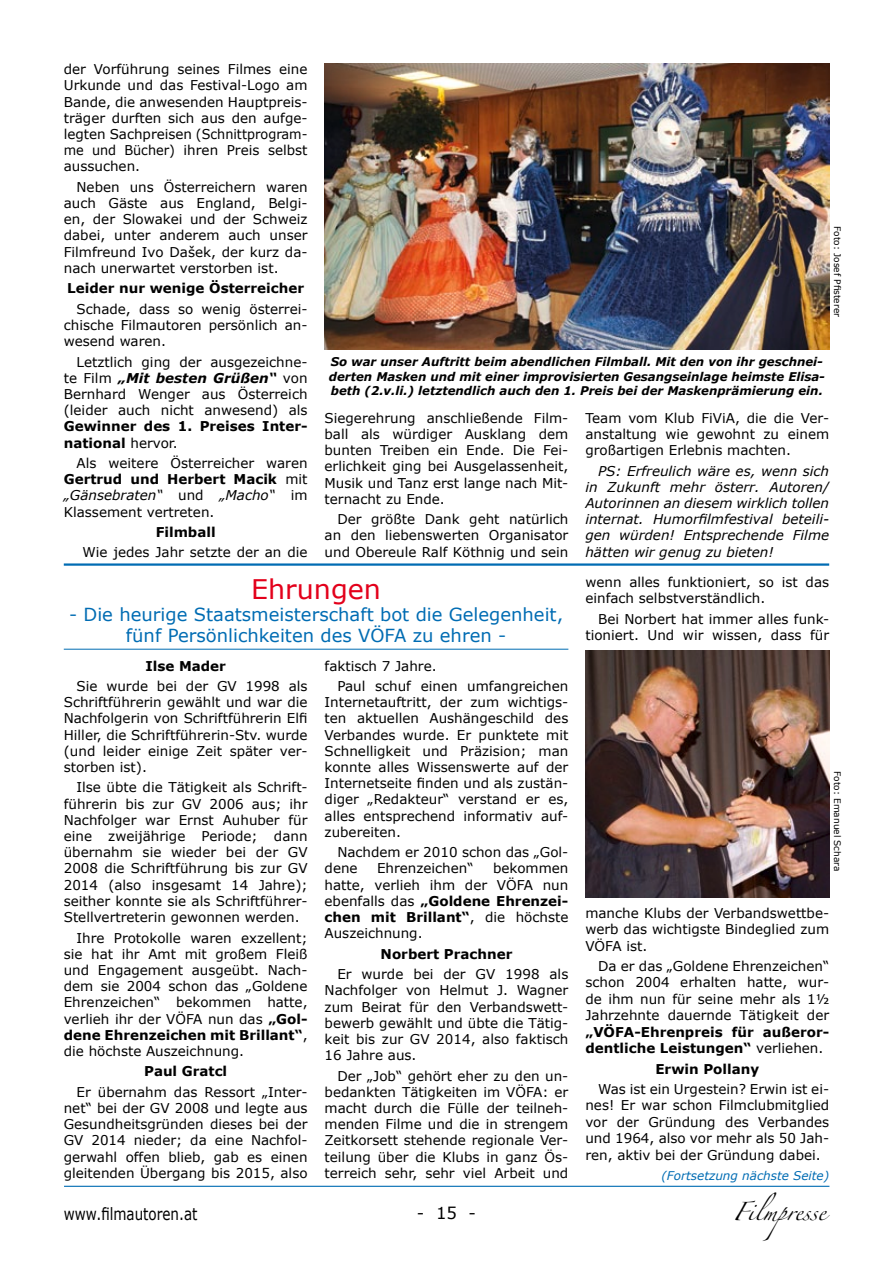
<style>
.page{position:relative;width:893px;height:1263px;background:#fff}
.page>*{position:absolute;margin:0;border:0;box-sizing:border-box;transform-origin:0 0}
.t1{font:27px "Verdana";color:#e3001b}
.t2{font:18px/21.6px "Verdana";color:#006cb3;text-align:center}
.t3{font:16.8px "Verdana";color:#000;scale:.8 1}
.t4{font:16.5px "Zapfino";color:#000}
.t5{font:16.5px "Verdana";color:#000}
.t6{font:13.5px/16.2px "Verdana";color:#000;text-align:justify}
.t7{font:700 13.5px/16.2px "Verdana";color:#000}
.t8{font:italic 13.5px/16.2px "Verdana";color:#000;text-align:justify}
.t9{font:italic 700 12px/14.4px "Verdana";color:#000}
.t10{font:italic 12px "Verdana";color:#006cb3}
.t11{font:9px "Verdana";color:#000}
.s1{font-weight:700;font-style:italic}
.s2{font-weight:400}
.s3{font-weight:700}
.s4{font-style:italic}
</style>
<div class="page">
<hr style="left:64px;top:1186px;width:765px;height:1px;background:#006cb3">
<img style="left:325px;top:64px;width:504px;height:286px">
<hr style="left:64px;top:563px;width:765px;height:3px;background:#006cb3">
<hr style="left:64px;top:649px;width:504px;height:1px;background:#006cb3">
<img style="left:585px;top:651px;width:244px;height:246px">
<p class="t6" style="left:64px;top:61px;width:245px">der Vorführung seines Filmes eine Urkunde und das Festival-Logo am Bande, die anwesenden Hauptpreis&shy;träger durften sich aus den aufge&shy;legten Sachpreisen (Schnittprogram&shy;me und Bücher) ihren Preis selbst aussuchen.</p>
<p class="t6" style="left:64px;top:179px;width:245px;text-indent:13px">Neben uns Österreichern waren auch Gäste aus England, Belgi&shy;en, der Slowakei und der Schweiz dabei, unter anderem auch unser Filmfreund Ivo Dašek, der kurz da&shy;nach unerwartet verstorben ist.</p>
<p class="t7" style="left:67px;top:280px;width:238px">Leider nur wenige Österreicher</p>
<p class="t6" style="left:64px;top:301px;width:245px;text-indent:13px">Schade, dass so wenig österrei&shy;chische Filmautoren persönlich an&shy;wesend waren.</p>
<p class="t6" style="left:64px;top:353px;width:245px;text-indent:13px">Letztlich ging der ausgezeichne&shy;te Film <span class="s1">„Mit besten Grüßen“</span> von Bernhard Wenger aus Österreich (leider auch nicht anwesend) als</p>
<p class="t7" style="left:64px;top:418px;width:245px">Gewinner des 1. Preises Inter&shy;national <span class="s2">hervor.</span></p>
<p class="t6" style="left:64px;top:455px;width:245px;text-indent:13px">Als weitere Österreicher waren <span class="s3">Gertrud und Herbert Macik</span> mit <span class="s4">„Gänsebraten“</span> und <span class="s4">„Macho“</span> im Klassement vertreten.</p>
<p class="t7" style="left:156px;top:524px;width:61px">Filmball</p>
<p class="t6" style="left:82px;top:544px;width:227px">Wie jedes Jahr setzte der an die</p>
<p class="t11" style="left:843px;top:226px;width:92px;rotate:90deg">Foto: Josef Pfisterer</p>
<p class="t9" style="left:329px;top:355px;width:497px">So war unser Auftritt beim abendlichen Filmball. Mit den von ihr geschnei&shy;derten Masken und mit einer improvisierten Gesangseinlage heimste Elisa&shy;beth (2.v.li.) letztendlich auch den 1. Preis bei der Maskenprämierung ein.</p>
<p class="t6" style="left:585px;top:410px;width:245px">Team vom Klub FiViA, die die Ver&shy;anstaltung wie gewohnt zu einem großartigen Erlebnis machten.</p>
<p class="t8" style="left:585px;top:462px;width:245px;text-indent:13px">PS: Erfreulich wäre es, wenn sich in Zukunft mehr österr. Autoren/ Autorinnen an diesem wirklich tollen internat. Humorfilmfestival beteili&shy;gen würden! Entsprechende Filme hätten wir genug zu bieten!</p>
<p class="t6" style="left:325px;top:410px;width:245px">Siegerehrung anschließende Film&shy;ball als würdiger Ausklang dem bunten Treiben ein Ende. Die Fei&shy;erlichkeit ging bei Ausgelassenheit, Musik und Tanz erst lange nach Mit&shy;ternacht zu Ende.</p>
<p class="t6" style="left:325px;top:511px;width:245px;text-indent:13px">Der größte Dank geht natürlich an den liebenswerten Organisator und Obereule Ralf Köthnig und sein</p>
<h1 class="t1" style="left:251px;top:571px;width:131px">Ehrungen</h1>
<h2 class="t2" style="left:69px;top:603px;width:496px">- Die heurige Staatsmeisterschaft bot die Gelegenheit, fünf Persönlichkeiten des VÖFA zu ehren -</h2>
<p class="t7" style="left:145px;top:657px;width:82px">Ilse Mader</p>
<p class="t6" style="left:64px;top:678px;width:245px;text-indent:13px">Sie wurde bei der GV 1998 als Schriftführerin gewählt und war die Nachfolgerin von Schriftführerin Elfi Hiller, die Schriftführerin-Stv. wurde (und leider einige Zeit später ver&shy;storben ist).</p>
<p class="t6" style="left:64px;top:779px;width:245px;text-indent:13px">Ilse übte die Tätigkeit als Schrift&shy;führerin bis zur GV 2006 aus; ihr Nachfolger war Ernst Auhuber für eine zweijährige Periode; dann übernahm sie wieder bei der GV 2008 die Schriftführung bis zur GV 2014 (also insgesamt 14 Jahre); seither konnte sie als Schriftführer-Stellvertreterin gewonnen werden.</p>
<p class="t6" style="left:64px;top:929px;width:245px;text-indent:13px">Ihre Protokolle waren exzellent; sie hat ihr Amt mit großem Fleiß und Engagement ausgeübt. Nach&shy;dem sie 2004 schon das „Goldene Ehrenzeichen“ bekommen hatte, verlieh ihr der VÖFA nun das <span class="s3">„Gol&shy;dene Ehrenzeichen mit Brillant“</span>, die höchste Auszeichnung.</p>
<p class="t7" style="left:144px;top:1063px;width:85px">Paul Gratcl</p>
<p class="t6" style="left:64px;top:1084px;width:245px;text-indent:13px">Er übernahm das Ressort „Inter&shy;net“ bei der GV 2008 und legte aus Gesundheitsgründen dieses bei der GV 2014 nieder; da eine Nachfol&shy;gerwahl offen blieb, gab es einen gleitenden Übergang bis 2015, also</p>
<p class="t6" style="left:337px;top:655px;width:233px;line-height:20.4px;text-indent:-13px">faktisch 7 Jahre.<br>Paul schuf einen umfangreichen</p>
<p class="t6" style="left:325px;top:694px;width:245px">Internetauftritt, der zum wichtigs&shy;ten aktuellen Aushängeschild des Verbandes wurde. Er punktete mit Schnelligkeit und Präzision; man konnte alles Wissenswerte auf der Internetseite finden und als zustän&shy;diger „Redakteur“ verstand er es, alles entsprechend informativ auf&shy;zubereiten.</p>
<p class="t6" style="left:325px;top:844px;width:245px;text-indent:13px">Nachdem er 2010 schon das „Gol&shy;dene</p>
<p class="t6" style="left:325px;top:860px;width:245px;text-indent:168px">bekommen hatte, verlieh ihm der VÖFA nun ebenfalls das <span class="s3">„Goldene Ehrenzei&shy;chen mit Brillant“</span>, die höchste Auszeichnung.</p>
<p class="t7" style="left:381px;top:945px;width:133px">Norbert Prachner</p>
<p class="t6" style="left:325px;top:966px;width:245px;text-indent:13px">Er wurde bei der GV 1998 als Nachfolger von Helmut J. Wagner zum Beirat für den Verbandswett&shy;bewerb gewählt und übte die Tätig&shy;keit bis zur GV 2014, also faktisch 16 Jahre aus.</p>
<p class="t6" style="left:325px;top:1067px;width:245px;text-indent:13px">Der „Job“ gehört eher zu den un&shy;bedankten Tätigkeiten im VÖFA: er macht durch die Fülle der teilneh&shy;menden Filme und die in strengem Zeitkorsett stehende regionale Ver&shy;teilung über die Klubs in ganz Ös&shy;terreich sehr, sehr viel Arbeit und</p>
<p class="t6" style="left:377px;top:860px;width:98px">Ehrenzeichen“</p>
<p class="t3" style="left:64px;top:1202px;width:169px">www.filmautoren.at</p>
<p class="t5" style="left:417px;top:1202px;width:61px">- 15 -</p>
<p class="t6" style="left:585px;top:573px;width:245px">wenn alles funktioniert, so ist das einfach selbstverständlich.</p>
<p class="t6" style="left:585px;top:610px;width:245px;text-align:right">Bei Norbert hat immer alles funk&shy;tioniert. Und wir wissen, dass für</p>
<p class="t11" style="left:843px;top:771px;width:101px;rotate:90deg">Foto: Emanuel Schara</p>
<p class="t6" style="left:585px;top:904px;width:245px">manche Klubs der Verbandswettbe&shy;werb das wichtigste Bindeglied zum VÖFA ist.</p>
<p class="t6" style="left:585px;top:958px;width:245px;text-indent:13px">Da er das „Goldene Ehrenzeichen“ schon 2004 erhalten hatte, wur&shy;de ihm nun für seine mehr als 1½ Jahrzehnte dauernde Tätigkeit der</p>
<p class="t7" style="left:585px;top:1023px;width:245px">„VÖFA-Ehrenpreis für außeror&shy;dentliche Leistungen“ <span class="s2">verliehen.</span></p>
<p class="t7" style="left:655px;top:1060px;width:105px">Erwin Pollany</p>
<p class="t6" style="left:585px;top:1081px;width:245px;text-indent:13px">Was ist ein Urgestein? Erwin ist ei&shy;nes! Er war schon Filmclubmitglied vor der Gründung des Verbandes und 1964, also vor mehr als 50 Jah&shy;ren, aktiv bei der Gründung dabei.</p>
<p class="t10" style="left:661px;top:1167px;width:169px">(Fortsetzung nächste Seite)</p>
<p class="t4" style="left:733px;top:1204px;width:95px">Filmpresse</p>
</div>
